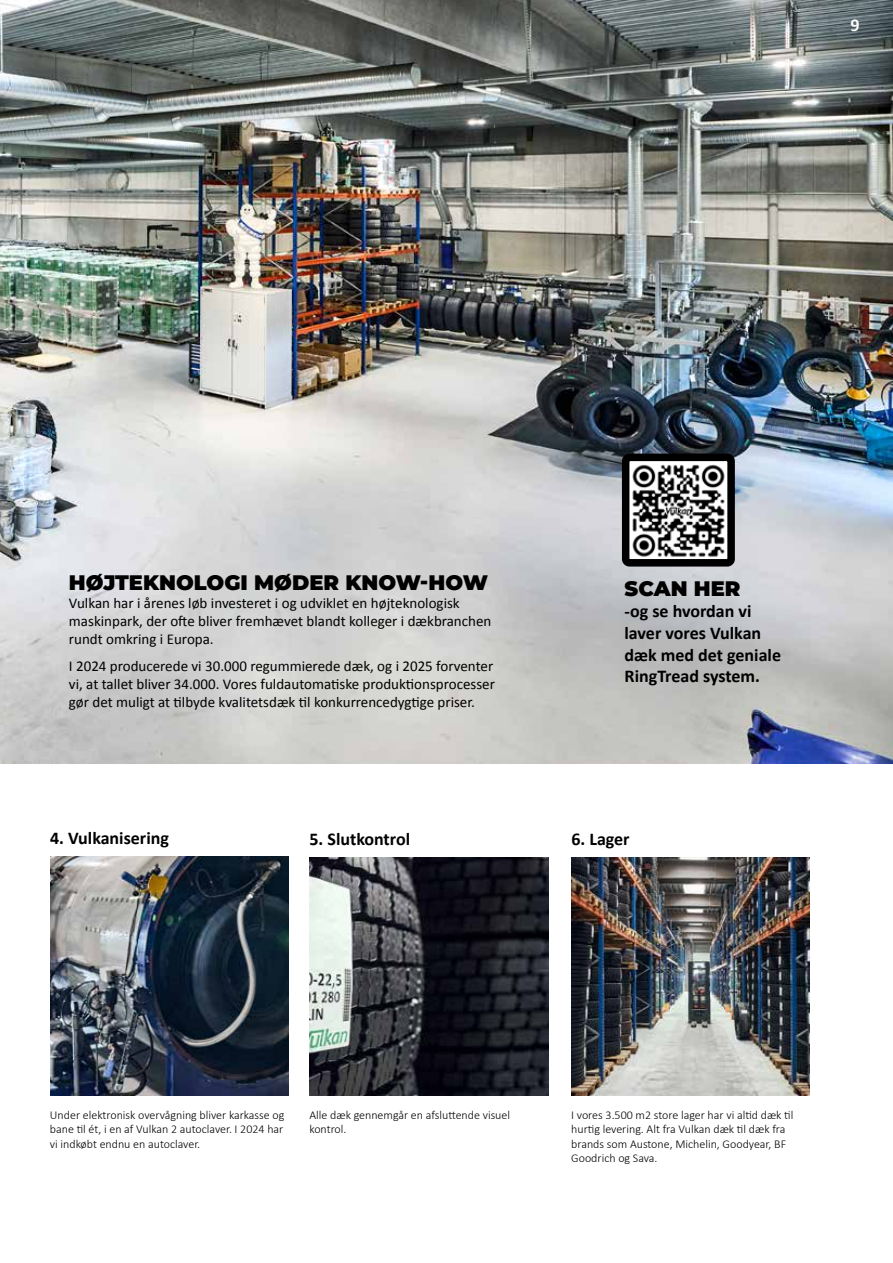
<style>
.page{position:relative;width:893px;height:1263px;background:#fff}
.page>*{position:absolute;margin:0;border:0;box-sizing:border-box;transform-origin:0 0}
.t1{font:900 21px "Montserrat";color:#000}
.t2{font:700 18px/21.6px "Calibri";color:#000}
.t3{font:700 18px "Calibri";color:#fff}
.t4{font:15px/18px "Calibri";color:#000}
.t5{font:300 12px/14.4px "Calibri";color:#000}
</style>
<div class="page">
<img style="left:0;top:0;width:893px;height:763px">
<img style="left:309px;top:857px;width:239px;height:239px">
<img style="left:50px;top:857px;width:238px;height:238px">
<img style="left:571px;top:857px;width:239px;height:238px">
<img style="left:631px;top:463px;width:95px;height:94px">
<div style="left:622px;top:454px;width:113px;height:112px;border:8px solid #000;border-radius:4px"></div>
<p class="t3" style="left:850px;top:12px;width:11px">9</p>
<h1 class="t1" style="left:69px;top:567px;width:421px">HØJTEKNOLOGI MØDER KNOW-HOW</h1>
<p class="t4" style="left:69px;top:594px;width:424px">Vulkan har i årenes løb investeret i og udviklet en højteknologisk maskinpark, der ofte bliver fremhævet blandt kolleger i dækbranchen rundt omkring i Europa.</p>
<p class="t4" style="left:69px;top:656px;width:427px;text-align:justify">I 2024 producerede vi 30.000 regummierede dæk, og i 2025 forventer vi, at tallet bliver 34.000. Vores fuldautomatiske produktionsprocesser gør det muligt at tilbyde kvalitetsdæk til konkurrencedygtige priser.</p>
<h1 class="t1" style="left:625px;top:572px;width:117px">SCAN HER</h1>
<p class="t2" style="left:625px;top:600px;width:158px">-og se hvordan vi laver vores Vulkan dæk med det geniale<br>RingTread system.</p>
<p class="t2" style="left:50px;top:827px;width:120px">4. Vulkanisering</p>
<p class="t2" style="left:309px;top:827px;width:102px">5. Slutkontrol</p>
<p class="t2" style="left:571px;top:827px;width:60px">6. Lager</p>
<p class="t5" style="left:309px;top:1108px;width:202px">Alle dæk gennemgår en afsluttende visuel kontrol.</p>
<p class="t5" style="left:50px;top:1108px;width:236px;text-align:justify">Under elektronisk overvågning bliver karkasse og bane til ét, i en af Vulkan 2 autoclaver. I 2024 har vi indkøbt endnu en autoclaver.</p>
<p class="t5" style="left:571px;top:1108px;width:224px">I vores 3.500 m2 store lager har vi altid dæk til hurtig levering. Alt fra Vulkan dæk til dæk fra brands som Austone, Michelin, Goodyear, BF Goodrich og Sava.</p>
</div>
